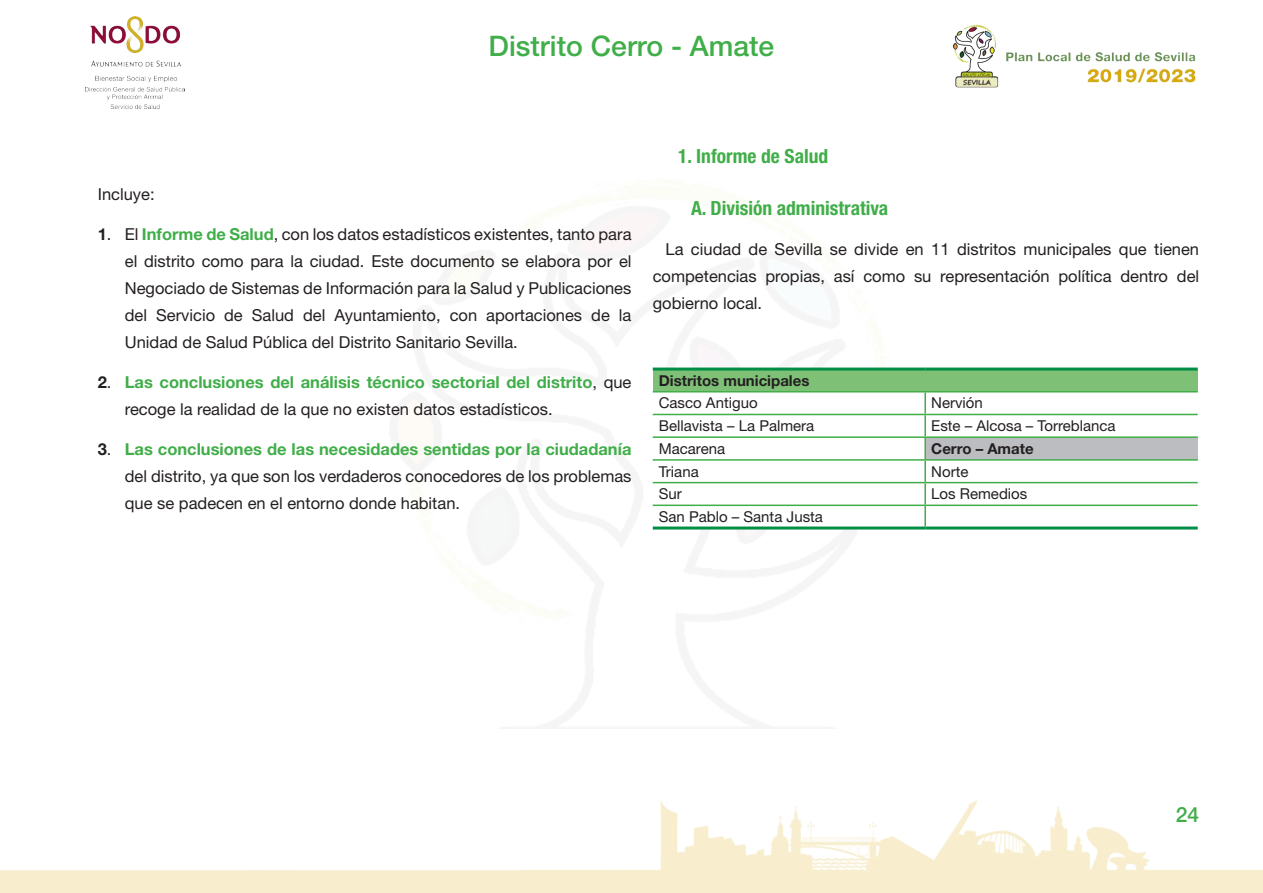
<style>
.page{position:relative;width:1263px;height:893px;background:#fff}
.page>*{position:absolute;margin:0;border:0;box-sizing:border-box;transform-origin:0 0}
.t1{font:500 28.35px "Helvetica Neue LT Std";color:#40ae49}
.t2{font:500 21px "Helvetica Neue LT Std";color:#40ae49}
.t3{font:700 condensed 19.5px "Helvetica Neue LT Std";color:#40ae49}
.t4{font:16.5px/27px "Helvetica Neue LT Std";color:#231f20;text-align:justify}
.t5{font:15px "Helvetica Neue LT Std";color:#231f20}
.t6{font:700 15px "Helvetica Neue LT Std";color:#231f20}
.s1{font-weight:700}
.s2{font-weight:700;color:#40ae49}
</style>
<div class="page">
<img style="left:0;top:800px;width:1263px;height:93px">
<div style="left:722px;top:871px;width:424px;height:22px;background:#f8eecd"></div>
<img style="left:953px;top:24px;width:243px;height:64px">
<img style="left:85px;top:16px;width:100px;height:92px">
<div style="left:653px;top:369px;width:545px;height:23px;background:#7fc077"></div>
<svg style="left:653px;top:392px;width:545px;height:115px"></svg>
<div style="left:925px;top:437px;width:273px;height:23px;background:#bcbdc0"></div>
<hr style="left:653px;top:368px;width:272px;height:3px;background:#008d46">
<hr style="left:925px;top:368px;width:273px;height:3px;background:#008d46">
<hr style="left:653px;top:391px;width:272px;height:1px;background:#40ae49">
<hr style="left:925px;top:391px;width:273px;height:1px;background:#40ae49">
<hr style="left:924px;top:392px;width:2px;height:22px;background:#40ae49">
<hr style="left:653px;top:414px;width:272px;height:1px;background:#40ae49">
<hr style="left:925px;top:414px;width:273px;height:1px;background:#40ae49">
<hr style="left:924px;top:415px;width:2px;height:21px;background:#40ae49">
<hr style="left:653px;top:436px;width:272px;height:2px;background:#40ae49">
<hr style="left:925px;top:436px;width:273px;height:2px;background:#40ae49">
<hr style="left:924px;top:438px;width:2px;height:21px;background:#40ae49">
<hr style="left:653px;top:459px;width:272px;height:2px;background:#40ae49">
<hr style="left:925px;top:459px;width:273px;height:2px;background:#40ae49">
<hr style="left:924px;top:461px;width:2px;height:21px;background:#40ae49">
<hr style="left:653px;top:482px;width:272px;height:1px;background:#40ae49">
<hr style="left:925px;top:482px;width:273px;height:1px;background:#40ae49">
<hr style="left:924px;top:483px;width:2px;height:22px;background:#40ae49">
<hr style="left:653px;top:505px;width:272px;height:1px;background:#40ae49">
<hr style="left:925px;top:505px;width:273px;height:1px;background:#40ae49">
<hr style="left:924px;top:506px;width:2px;height:20px;background:#40ae49">
<hr style="left:653px;top:526px;width:272px;height:3px;background:#008d46">
<hr style="left:925px;top:526px;width:273px;height:3px;background:#008d46">
<h1 class="t1" style="left:489px;top:29px;width:287px">Distrito Cerro - Amate</h1>
<p class="t4" style="left:98px;top:181px;width:58px">Incluye:</p>
<p class="t4" style="left:125px;top:221px;width:508px;text-indent:-27px"><span class="s1">1</span>. El <span class="s2">Informe de Salud</span>, con los datos estadísticos existentes, tanto para el distrito como para la ciudad. Este documento se elabora por el Negociado de Sistemas de Información para la Salud y Publicaciones del Servicio de Salud del Ayuntamiento, con aportaciones de la Unidad de Salud Pública del Distrito Sanitario Sevilla.</p>
<p class="t4" style="left:125px;top:368px;width:508px;text-indent:-27px"><span class="s1">2</span>. <span class="s2">Las conclusiones del análisis técnico sectorial del distrito</span>, que recoge la realidad de la que no existen datos estadísticos.</p>
<p class="t4" style="left:125px;top:435px;width:508px;text-indent:-27px"><span class="s1">3</span>. <span class="s2">Las conclusiones de las necesidades sentidas por la ciudadanía </span>del distrito, ya que son los verdaderos conocedores de los problemas que se padecen en el entorno donde habitan.</p>
<p class="t3" style="left:678px;top:144px;width:152px">1. Informe de Salud</p>
<p class="t3" style="left:691px;top:197px;width:199px">A. División administrativa</p>
<p class="t4" style="left:653px;top:235px;width:548px;text-indent:13px">La ciudad de Sevilla se divide en 11 distritos municipales que tienen competencias propias, así como su representación política dentro del gobierno local.</p>
<p class="t6" style="left:659px;top:371px;width:152px">Distritos municipales</p>
<p class="t5" style="left:659px;top:394px;width:100px">Casco Antiguo</p>
<p class="t5" style="left:931px;top:394px;width:53px">Nervión</p>
<p class="t5" style="left:659px;top:417px;width:157px">Bellavista – La Palmera</p>
<p class="t5" style="left:931px;top:417px;width:186px">Este – Alcosa – Torreblanca</p>
<p class="t5" style="left:659px;top:440px;width:68px">Macarena</p>
<p class="t6" style="left:931px;top:439px;width:104px">Cerro – Amate</p>
<p class="t5" style="left:659px;top:462px;width:42px">Triana</p>
<p class="t5" style="left:931px;top:462px;width:39px">Norte</p>
<p class="t5" style="left:659px;top:485px;width:25px">Sur</p>
<p class="t5" style="left:931px;top:485px;width:98px">Los Remedios</p>
<p class="t5" style="left:659px;top:508px;width:166px">San Pablo – Santa Justa</p>
<p class="t2" style="left:1176px;top:802px;width:25px">24</p>
</div>
